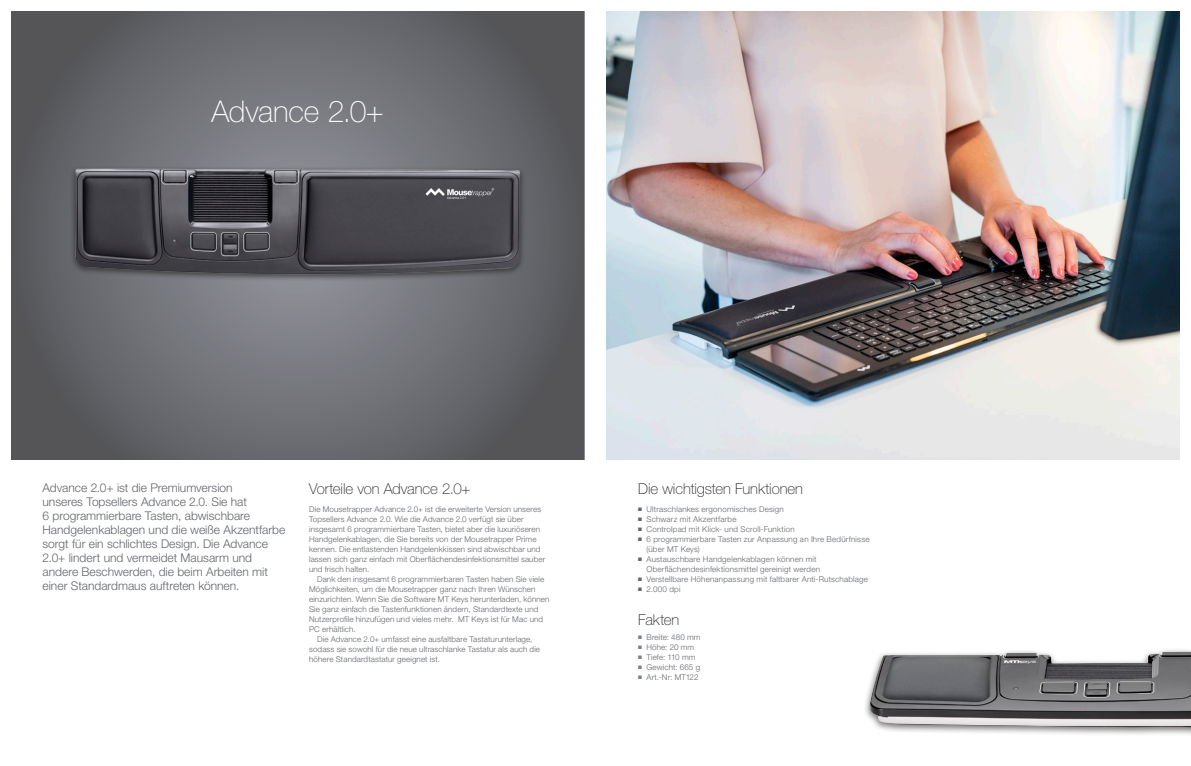
<style>
.page{position:relative;width:1191px;height:766px;background:#fff}
.page>*{position:absolute;margin:0;border:0;box-sizing:border-box;transform-origin:0 0}
.t1{font:100 30px "Helvetica Neue LT Std";letter-spacing:-.005em;color:#fff}
.t2{font:100 15px "Helvetica Neue LT Std";letter-spacing:-.005em;color:#231f20}
.t3{font:300 12px/14px "Helvetica Neue LT Std";color:#62656a}
.Styckeformat_1{font:300 8px/10px "Helvetica Neue LT Std";letter-spacing:.015em;color:#62656a}
.s1{color:#7b8088}
</style>
<div class="page">
<svg style="left:11px;top:11px;width:573px;height:448px;background:#67696e"></svg>
<div style="left:863px;top:647px;width:328px;height:90px;background:#231f20;opacity:.65"></div>
<img style="left:870px;top:651px;width:321px;height:76px">
<div style="left:70px;top:166px;width:455px;height:116px;background:#231f20;opacity:.65"></div>
<img style="left:75px;top:169px;width:445px;height:105px">
<img style="left:607px;top:11px;width:572px;height:448px">
<p class="t1" style="left:211px;top:94px;width:174px">Advance 2.0+</p>
<p class="t3" style="left:43px;top:480px;width:192px">Advance 2.0+ ist die Premiumversion</p>
<p class="t2" style="left:309px;top:480px;width:163px">Vorteile von Advance 2.0+</p>
<p class="t3" style="left:43px;top:494px;width:244px">unseres Topsellers Advance 2.0. Sie hat<br>6 programmierbare Tasten, abwischbare Handgelenkablagen und die weiße Akzentfarbe sorgt für ein schlichtes Design. Die Advance 2.0+ lindert und vermeidet Mausarm und andere Beschwerden, die beim Arbeiten mit einer Standardmaus auftreten können.</p>
<p class="Styckeformat_1" style="left:638px;top:503px;width:147px">■ Ultraschlankes ergonomisches Design</p>
<p class="t2" style="left:638px;top:480px;width:166px">Die wichtigsten Funktionen</p>
<p class="Styckeformat_1" style="left:309px;top:503px;width:238px">Die Mousetrapper Advance 2.0+ ist die erweiterte Version unseres Topsellers Advance 2.0. Wie die Advance 2.0 verfügt sie über insgesamt 6 programmierbare Tasten, bietet aber die luxuriöseren Handgelenkablagen, die Sie bereits von der Mousetrapper Prime kennen. Die entlastenden Handgelenkkissen sind abwischbar und lassen sich ganz einfach mit Oberflächendesinfektionsmittel sauber und frisch halten.</p>
<p class="Styckeformat_1" style="left:309px;top:573px;width:242px;text-indent:8px">Dank den insgesamt 6 programmierbaren Tasten haben Sie viele Möglichkeiten, um die Mousetrapper ganz nach Ihren Wünschen einzurichten. Wenn Sie die Software MT Keys herunterladen, können Sie ganz einfach die Tastenfunktionen ändern, Standardtexte und Nutzerprofile hinzufügen und vieles mehr. MT Keys ist für Mac und PC erhältlich.</p>
<p class="Styckeformat_1" style="left:309px;top:633px;width:232px;text-indent:8px">Die Advance 2.0+ umfasst eine ausfaltbare Tastaturunterlage, sodass sie sowohl für die neue ultraschlanke Tastatur als auch die höhere Standardtastatur geeignet ist.</p>
<p class="Styckeformat_1" style="left:638px;top:513px;width:100px">■ Schwarz mit Akzentfarbe</p>
<p class="Styckeformat_1" style="left:638px;top:523px;width:158px">■ Controlpad mit Klick- und Scroll-Funktion</p>
<p class="Styckeformat_1" style="left:646px;top:533px;width:224px;text-indent:-9px">■ 6 programmierbare Tasten zur Anpassung an Ihre Bedürfnisse (über MT Keys)</p>
<p class="Styckeformat_1" style="left:646px;top:553px;width:175px;text-indent:-9px">■ Austauschbare Handgelenkablagen können mit<br>Oberflächendesinfektionsmittel gereinigt werden</p>
<p class="Styckeformat_1" style="left:638px;top:573px;width:231px">■ Verstellbare Höhenanpassung mit faltbarer Anti-Rutschablage</p>
<p class="Styckeformat_1" style="left:638px;top:583px;width:44px">■ 2.000 dpi</p>
<p class="t2" style="left:638px;top:611px;width:43px">Fakten</p>
<p class="Styckeformat_1" style="left:638px;top:632px;width:64px"><span class="s1">■</span> Breite: 480 mm</p>
<p class="Styckeformat_1" style="left:638px;top:642px;width:58px"><span class="s1">■</span> Höhe: 20 mm</p>
<p class="Styckeformat_1" style="left:638px;top:652px;width:59px"><span class="s1">■</span> Tiefe: 110 mm</p>
<p class="Styckeformat_1" style="left:638px;top:662px;width:64px"><span class="s1">■</span> Gewicht: 665 g</p>
<p class="Styckeformat_1" style="left:638px;top:672px;width:62px"><span class="s1">■</span> Art.-Nr: MT122</p>
</div>
